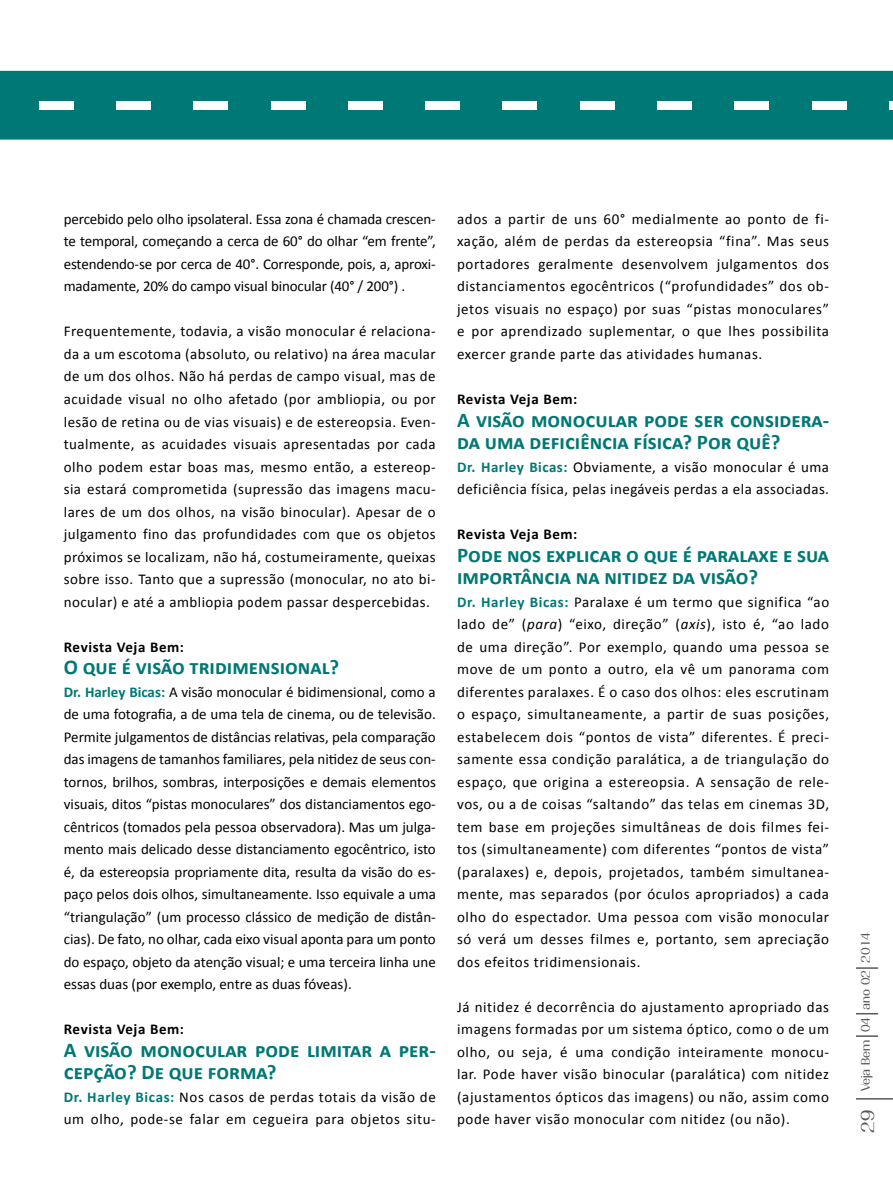
<style>
.page{position:relative;width:893px;height:1191px;background:#fff}
.page>*{position:absolute;margin:0;border:0;box-sizing:border-box;transform-origin:0 0}
.t1{font:700 21px/22.5px "Calibri";color:#007875}
.t2{font:15px/22.5px "Calibri";letter-spacing:.03em;color:#000;text-align:justify}
.t3{font:700 15px "Calibri";letter-spacing:.025em;color:#000}
.t4{font:12px "Passion Sans P Dag";color:#58595b}
.s1{font-weight:700;color:#007875}
.s2{font-style:italic}
.s3{font-size:18px}
</style>
<div class="page">
<hr style="left:856px;top:1098px;width:37px;height:1px;background:#58595b">
<hr style="left:856px;top:1035px;width:22px;height:2px;background:#58595b">
<svg style="left:856px;top:1013px;width:22px;height:1px"></svg>
<svg style="left:856px;top:967px;width:22px;height:1px"></svg>
<div style="left:0;top:71px;width:893px;height:69px;background:#007875"></div>
<div style="left:580px;top:101px;width:34px;height:8px;background:#fff"></div>
<div style="left:657px;top:101px;width:35px;height:8px;background:#fff"></div>
<div style="left:425px;top:101px;width:35px;height:8px;background:#fff"></div>
<svg style="left:889px;top:101px;width:4px;height:8px"></svg>
<div style="left:735px;top:101px;width:34px;height:8px;background:#fff"></div>
<div style="left:812px;top:101px;width:34px;height:8px;background:#fff"></div>
<div style="left:503px;top:101px;width:34px;height:8px;background:#fff"></div>
<div style="left:39px;top:101px;width:34px;height:8px;background:#fff"></div>
<div style="left:271px;top:101px;width:34px;height:8px;background:#fff"></div>
<div style="left:348px;top:101px;width:34px;height:8px;background:#fff"></div>
<div style="left:116px;top:101px;width:35px;height:8px;background:#fff"></div>
<div style="left:193px;top:101px;width:35px;height:8px;background:#fff"></div>
<p class="t2" style="left:64px;top:208px;width:374px">percebido pelo olho ipsolateral. Essa zona é chamada crescen&shy;te temporal, começando a cerca de 60° do olhar “em frente”, estendendo-se por cerca de 40°. Corresponde, pois, a, aproxi&shy;madamente, 20% do campo visual binocular (40° / 200°) .</p>
<p class="t2" style="left:64px;top:320px;width:374px">Frequentemente, todavia, a visão monocular é relaciona&shy;da a um escotoma (absoluto, ou relativo) na área macular de um dos olhos. Não há perdas de campo visual, mas de acuidade visual no olho afetado (por ambliopia, ou por lesão de retina ou de vias visuais) e de estereopsia. Even&shy;tualmente, as acuidades visuais apresentadas por cada olho podem estar boas mas, mesmo então, a estereop&shy;sia estará comprometida (supressão das imagens macu&shy;lares de um dos olhos, na visão binocular). Apesar de o julgamento fino das profundidades com que os objetos próximos se localizam, não há, costumeiramente, queixas sobre isso. Tanto que a supressão (monocular, no ato bi&shy;nocular) e até a ambliopia podem passar despercebidas.</p>
<p class="t3" style="left:64px;top:637px;width:122px">Revista Veja Bem:</p>
<h1 class="t1" style="left:64px;top:656px;width:277px">O que é visão tridimensional?</h1>
<p class="t2" style="left:64px;top:680px;width:374px"><span class="s1">Dr. Harley Bicas:</span> A visão monocular é bidimensional, como a de uma fotografia, a de uma tela de cinema, ou de televisão.<br>Permite julgamentos de distâncias relativas, pela comparação das imagens de tamanhos familiares, pela nitidez de seus con&shy;tornos, brilhos, sombras, interposições e demais elementos visuais, ditos “pistas monoculares” dos distanciamentos ego&shy;cêntricos (tomados pela pessoa observadora). Mas um julga&shy;mento mais delicado desse distanciamento egocêntrico, isto é, da estereopsia propriamente dita, resulta da visão do es&shy;paço pelos dois olhos, simultaneamente. Isso equivale a uma “triangulação” (um processo clássico de medição de distân&shy;cias). De fato, no olhar, cada eixo visual aponta para um ponto do espaço, objeto da atenção visual; e uma terceira linha une essas duas (por exemplo, entre as duas fóveas).</p>
<p class="t3" style="left:64px;top:1019px;width:122px">Revista Veja Bem:</p>
<h1 class="t1" style="left:64px;top:1038px;width:374px">A visão monocular pode limitar a per&shy;cepção? De que forma?</h1>
<p class="t2" style="left:64px;top:1085px;width:373px"><span class="s1">Dr. Harley Bicas:</span> Nos casos de perdas totais da visão de um olho, pode-se falar em cegueira para objetos situ-</p>
<p class="t2" style="left:457px;top:208px;width:373px">ados a partir de uns 60° medialmente ao ponto de fi&shy;xação, além de perdas da estereopsia “fina”. Mas seus portadores geralmente desenvolvem julgamentos dos distanciamentos egocêntricos (“profundidades” dos ob&shy;jetos visuais no espaço) por suas “pistas monoculares” e por aprendizado suplementar, o que lhes possibilita exercer grande parte das atividades humanas.</p>
<p class="t3" style="left:457px;top:389px;width:122px">Revista Veja Bem:</p>
<h1 class="t1" style="left:457px;top:408px;width:374px">A visão monocular pode ser considera&shy;da uma deficiência física? Por quê?</h1>
<p class="t2" style="left:457px;top:455px;width:373px"><span class="s1">Dr. Harley Bicas:</span> Obviamente, a visão monocular é uma deficiência física, pelas inegáveis perdas a ela associadas.</p>
<p class="t3" style="left:457px;top:524px;width:122px">Revista Veja Bem:</p>
<h1 class="t1" style="left:457px;top:543px;width:374px">Pode nos explicar o que é paralaxe e sua importância na nitidez da visão?</h1>
<p class="t2" style="left:457px;top:590px;width:374px"><span class="s1">Dr. Harley Bicas:</span> Paralaxe é um termo que significa “ao lado de” (<span class="s2">para</span>) “eixo, direção” (<span class="s2">axis</span>), isto é, “ao lado de uma direção”. Por exemplo, quando uma pessoa se move de um ponto a outro, ela vê um panorama com diferentes paralaxes. É o caso dos olhos: eles escrutinam o espaço, simultaneamente, a partir de suas posições, estabelecem dois “pontos de vista” diferentes. É preci&shy;samente essa condição paralática, a de triangulação do espaço, que origina a estereopsia. A sensação de rele&shy;vos, ou a de coisas “saltando” das telas em cinemas 3D, tem base em projeções simultâneas de dois filmes fei&shy;tos (simultaneamente) com diferentes “pontos de vista” (paralaxes) e, depois, projetados, também simultanea&shy;mente, mas separados (por óculos apropriados) a cada olho do espectador. Uma pessoa com visão monocular só verá um desses filmes e, portanto, sem apreciação dos efeitos tridimensionais.</p>
<p class="t2" style="left:457px;top:995px;width:373px">Já nitidez é decorrência do ajustamento apropriado das imagens formadas por um sistema óptico, como o de um olho, ou seja, é uma condição inteiramente monocu&shy;lar. Pode haver visão binocular (paralática) com nitidez (ajustamentos ópticos das imagens) ou não, assim como pode haver visão monocular com nitidez (ou não).</p>
<p class="t4" style="left:858px;top:1133px;width:202px;rotate:-90deg"><span class="s3">29</span> Veja Bem 04 ano 02 2014</p>
</div>
